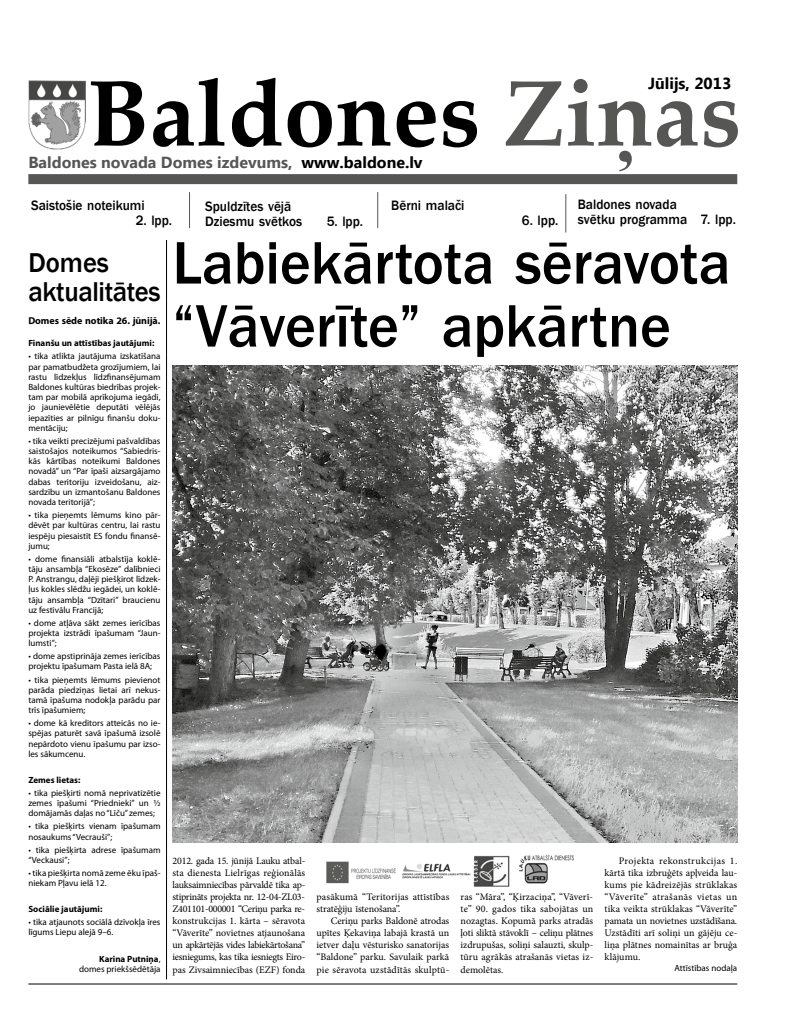
<style>
.page{position:relative;width:794px;height:1021px;background:#fff}
.page>*{position:absolute;margin:0;border:0;box-sizing:border-box;transform-origin:0 0}
.t1{font:700 93px "Palatino Linotype";color:#000}
.t2{font:500 62px/63px "Franklin Gothic";color:#000;scale:.95 1}
.t3{font:500 28px/29px "Franklin Gothic";letter-spacing:-.015em;color:#000;scale:.95 1}
.t4{font:700 16px "Ebrima";color:#565655}
.t5{font:700 16px "Ebrima";color:#000}
.t6{font:500 14px/15px "Franklin Gothic";color:#000;scale:.95 1}
.t7{font:10px/12px "Minion Pro";color:#000;text-align:justify}
.t8{font:700 10px "Myriad Pro";letter-spacing:-.005em;color:#000}
.t9{font:9px/10.2px "Myriad Pro";color:#000;text-align:justify}
.t10{font:700 9px "Myriad Pro";color:#000}
.s1{color:#565655}
.s2{color:#000}
.s3{font-weight:700}
</style>
<div class="page">
<hr style="left:28px;top:983px;width:709px;height:1px;background:#000">
<div style="left:28px;top:174px;width:709px;height:10px;background:#565655"></div>
<img style="left:28px;top:81px;width:58px;height:69px">
<hr style="left:189px;top:192px;width:1px;height:36px;background:#565655">
<hr style="left:377px;top:192px;width:1px;height:36px;background:#565655">
<hr style="left:565px;top:194px;width:1px;height:38px;background:#565655">
<hr style="left:166px;top:240px;width:1px;height:739px;background:#000">
<img style="left:172px;top:366px;width:565px;height:477px">
<img style="left:326px;top:855px;width:248px;height:32px">
<h3 class="t5" style="left:648px;top:72px;width:85px">Jūlijs, 2013</h3>
<h1 class="t1" style="left:88px;top:48px;width:654px">Baldones <span class="s1">Ziņas</span></h1>
<h3 class="t4" style="left:28px;top:150px;width:396px">Baldones novada Domes izdevums, <span class="s2">www.baldone.lv</span></h3>
<h3 class="t6" style="left:31px;top:198px;width:121px">Saistošie noteikumi</h3>
<h3 class="t6" style="left:136px;top:213px;width:40px">2. lpp.</h3>
<h3 class="t6" style="left:205px;top:198px;width:104px">Spuldzītes vējā<br>Dziesmu svētkos</h3>
<h3 class="t6" style="left:327px;top:213px;width:40px">5. lpp.</h3>
<h3 class="t6" style="left:391px;top:198px;width:79px">Bērni malači</h3>
<h3 class="t6" style="left:522px;top:213px;width:40px">6. lpp.</h3>
<h3 class="t6" style="left:578px;top:197px;width:168px">Baldones novada<br>svētku programma 7. lpp.</h3>
<h3 class="t3" style="left:28px;top:248px;width:141px">Domes aktualitātes</h3>
<p class="t8" style="left:28px;top:314px;width:134px">Domes sēde notika 26. jūnijā.</p>
<p class="t10" style="left:28px;top:337px;width:128px">Finanšu un attīstības jautājumi:</p>
<p class="t9" style="left:28px;top:351px;width:134px">• tika atlikta jautājuma izskatīšana par pamatbudžeta grozījumiem, lai rastu līdzekļus līdzfinansējumam Baldones kultūras biedrības projek&shy;tam par mobilā aprīkojuma iegādi, jo jaunievēlētie deputāti vēlējās iepazīties ar pilnīgu finanšu doku&shy;mentāciju;</p>
<p class="t9" style="left:28px;top:435px;width:134px">• tika veikti precizējumi pašvaldības saistošajos noteikumos “Sabiedris&shy;kās kārtības noteikumi Baldones novadā” un “Par īpaši aizsargājamo dabas teritoriju izveidošanu, aiz&shy;sardzību un izmantošanu Baldones novada teritorijā”;</p>
<p class="t9" style="left:28px;top:510px;width:134px">• tika pieņemts lēmums kino pār&shy;dēvēt par kultūras centru, lai rastu iespēju piesaistīt ES fondu finansē&shy;jumu;</p>
<p class="t9" style="left:28px;top:553px;width:134px">• dome finansiāli atbalstīja koklē&shy;tāju ansambļa “Ekosēze” dalībnieci P. Anstrangu, daļēji piešķirot līdzek&shy;ļus kokles slēdžu iegādei, un koklē&shy;tāju ansambļa “Dzītari” braucienu uz festivālu Francijā;</p>
<p class="t9" style="left:28px;top:617px;width:134px">• dome atļāva sākt zemes ierīcības projekta izstrādi īpašumam “Jaun&shy;lumsti”;</p>
<p class="t9" style="left:28px;top:651px;width:134px">• dome apstiprināja zemes ierīcības projektu īpašumam Pasta ielā 8A;</p>
<p class="t9" style="left:28px;top:674px;width:134px">• tika pieņemts lēmums pievienot parāda piedziņas lietai arī nekus&shy;tamā īpašuma nodokļa parādu par trīs īpašumiem;</p>
<p class="t9" style="left:28px;top:718px;width:134px">• dome kā kreditors atteicās no ie&shy;spējas paturēt savā īpašumā izsolē nepārdoto vienu īpašumu par izso&shy;les sākumcenu.</p>
<p class="t10" style="left:28px;top:774px;width:54px">Zemes lietas:</p>
<p class="t9" style="left:28px;top:787px;width:134px">• tika piešķirti nomā neprivatizētie zemes īpašumi “Priednieki” un ½ domājamās daļas no “Līču” zemes;</p>
<p class="t9" style="left:28px;top:821px;width:134px">• tika piešķirts vienam īpašumam nosaukums “Vecrauši”;</p>
<p class="t9" style="left:28px;top:844px;width:134px">• tika piešķirta adrese īpašumam “Veckausi”;</p>
<p class="t9" style="left:28px;top:867px;width:134px">• tika piešķirta nomā zeme ēku īpaš&shy;niekam Pļavu ielā 12.</p>
<p class="t10" style="left:28px;top:903px;width:76px">Sociālie jautājumi:</p>
<p class="t9" style="left:28px;top:916px;width:134px">• tika atjaunots sociālā dzīvokļa īres līgums Liepu alejā 9–6.</p>
<p class="t9" style="left:79px;top:954px;width:83px;text-align:right"><span class="s3">Karina Putniņa</span>, domes priekšsēdētāja</p>
<h2 class="t2" style="left:172px;top:232px;width:589px">Labiekārtota sēravota “Vāverīte” apkārtne</h2>
<p class="t7" style="left:172px;top:855px;width:134px">2012. gada 15. jūnijā Lauku atbal&shy;sta dienesta Lielrīgas reģionālās lauksaimniecības pārvaldē tika ap&shy;stiprināts projekta nr. 12-04-ZL03- Z401101-000001 “Ceriņu parka re&shy;konstrukcijas 1. kārta – sēravota “Vāverīte” novietnes atjaunošana un apkārtējās vides labiekārtošana” iesniegums, kas tika iesniegts Eiro&shy;pas Zivsaimniecības (EZF) fonda</p>
<p class="t7" style="left:316px;top:891px;width:134px">pasākumā “Teritorijas attīstības stratēģiju īstenošana”.</p>
<p class="t7" style="left:316px;top:915px;width:134px;text-indent:14px">Ceriņu parks Baldonē atrodas upītes Ķekaviņa labajā krastā un ietver daļu vēsturisko sanatorijas “Baldone” parku. Savulaik parkā pie sēravota uzstādītās skulptū-</p>
<p class="t7" style="left:460px;top:891px;width:134px">ras “Māra”, “Ķirzaciņa”, “Vāverī&shy;te” 90. gados tika sabojātas un nozagtas. Kopumā parks atradās ļoti sliktā stāvoklī – celiņu plātnes izdrupušas, soliņi salauzti, skulp&shy;tūru agrākās atrašanās vietas iz&shy;demolētas.</p>
<p class="t7" style="left:604px;top:855px;width:134px;text-indent:14px">Projekta rekonstrukcijas 1. kārtā tika izbruģēts apļveida lau&shy;kums pie kādreizējās strūklakas “Vāverīte” atrašanās vietas un tika veikta strūklakas “Vāverīte” pamata un novietnes uzstādīšana.<br>Uzstādīti arī soliņi un gājēju ce&shy;liņa plātnes nomainītas ar bruģa klājumu.</p>
<p class="t9" style="left:674px;top:962px;width:64px">Attīstības nodaļa</p>
</div>
